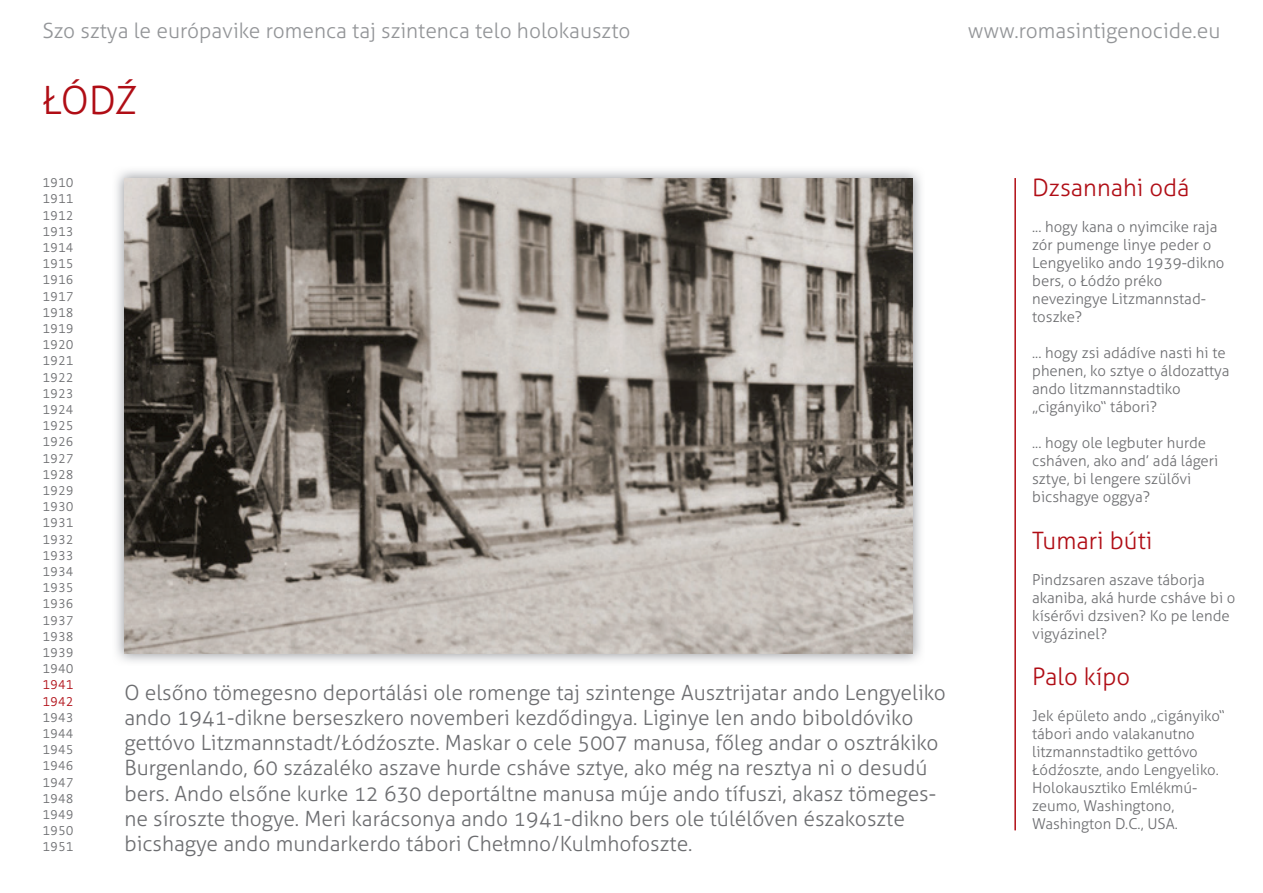
<style>
.page{position:relative;width:1263px;height:893px;background:#fff}
.page>*{position:absolute;margin:0;border:0;box-sizing:border-box;transform-origin:0 0}
.t1{font:300 39px "Aller";color:#b00d15}
.t2{font:300 24px "Aller";color:#b00d15}
.t3{font:300 21px/25.2px "Aller";color:#6c6d70}
.t4{font:300 21px "Aller";color:#939598}
.t5{font:300 15px/18px "Aller";color:#6c6d70}
.t6{font:300 13.5px/16.2px "Strada TF";color:#6c6d70;text-align:justify}
.t7{font:300 13.5px/16.2px "Strada TF";color:#b00d15}
</style>
<div class="page">
<img style="left:124px;top:178px;width:789px;height:476px">
<hr style="left:1014px;top:178px;width:2px;height:652px;background:#b00d15">
<h3 class="t4" style="left:43px;top:18px;width:589px">Szo sztya le európavike romenca taj szintenca telo holokauszto</h3>
<h3 class="t4" style="left:968px;top:18px;width:254px">www.romasintigenocide.eu</h3>
<h1 class="t1" style="left:43px;top:76px;width:96px">ŁÓDŹ</h1>
<p class="t6" style="left:43px;top:175px;width:33px">1910<br>1911<br>1912<br>1913<br>1914<br>1915<br>1916<br>1917<br>1918<br>1919<br>1920<br>1921<br>1922<br>1923<br>1924<br>1925<br>1926<br>1927<br>1928<br>1929<br>1930<br>1931<br>1932<br>1933<br>1934<br>1935<br>1936<br>1937<br>1938<br>1939<br>1940</p>
<p class="t7" style="left:43px;top:677px;width:33px">1941<br>1942</p>
<p class="t6" style="left:43px;top:709px;width:33px">1943<br>1944<br>1945<br>1946<br>1947<br>1948<br>1949<br>1950<br>1951</p>
<p class="t3" style="left:124px;top:680px;width:823px">O elsőno tömegesno deportálási ole romenge taj szintenge Ausztrijatar ando Lengyeliko ando 1941-dikne berseszkero novemberi kezdődingya. Liginye len ando biboldóviko gettóvo Litzmannstadt/Łódźoszte. Maskar o cele 5007 manusa, főleg andar o osztrákiko Burgenlando, 60 százaléko aszave hurde csháve sztye, ako még na resztya ni o desudú bers. Ando elsőne kurke 12 630 deportáltne manusa múje ando tífuszi, akasz tömeges&shy;ne síroszte thogye. Meri karácsonya ando 1941-dikno bers ole túlélőven északoszte bicshagye ando mundarkerdo tábori Chełmno/Kulmhofoszte.</p>
<h2 class="t2" style="left:1032px;top:173px;width:159px">Dzsannahi odá</h2>
<p class="t5" style="left:1032px;top:217px;width:194px">... hogy kana o nyimcike raja zór pumenge linye peder o<br>Lengyeliko ando 1939-dikno bers, o Łódźo préko nevezingye Litzmannstad&shy;toszke?</p>
<p class="t5" style="left:1032px;top:343px;width:199px">... hogy zsi adádíve nasti hi te phenen, ko sztye o áldozattya ando litzmannstadtiko „cigányiko“ tábori?</p>
<p class="t5" style="left:1032px;top:433px;width:188px">... hogy ole legbuter hurde csháven, ako and’ adá lágeri sztye, bi lengere szülővi bicshagye oggya?</p>
<h2 class="t2" style="left:1032px;top:526px;width:122px">Tumari búti</h2>
<p class="t5" style="left:1032px;top:570px;width:205px">Pindzsaren aszave táborja akaniba, aká hurde csháve bi o kísérővi dzsiven? Ko pe lende vigyázinel?</p>
<h2 class="t2" style="left:1032px;top:662px;width:100px">Palo kípo</h2>
<p class="t5" style="left:1032px;top:707px;width:194px">Jek épületo ando „cigányiko“ tábori ando valakanutno litzmannstadtiko gettóvo<br>Łódźoszte, ando Lengyeliko.<br>Holokausztiko Emlékmú&shy;zeumo, Washingtono,<br>Washington D.C., USA.</p>
</div>
